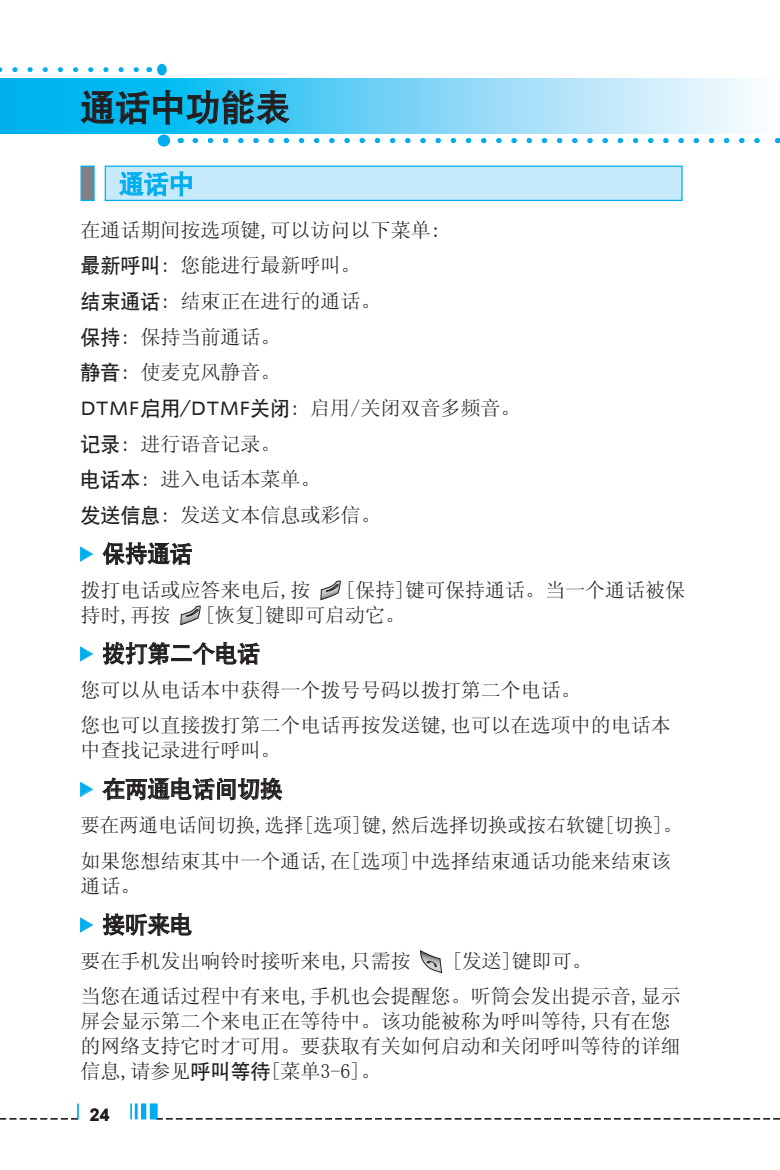
<style>
.page{position:relative;width:780px;height:1170px;background:#fff}
.page>*{position:absolute;margin:0;border:0;box-sizing:border-box;transform-origin:0 0}
.t1{font:35px "SIL Hei Med Jian";color:#231f20}
.t2{font:25px "SIL Hei Med Jian";color:#00aeef}
.t3{font:22.5px "SIL Hei Med Jian";color:#231f20}
.t4{font:20px/35.8px "Sim Sun";color:#231f20}
.t5{font:20px "SIL Hei Med Jian";color:#231f20}
.t6{font:700 17.5px "Arial";color:#231f20}
.s1{font-family:"SIL Hei Med Jian"}
.s2{font-family:"Sim Sun"}
</style>
<div class="page">
<svg style="left:0;top:78px;width:754px;height:55px;background:#7cd5f6"></svg>
<svg style="left:0;top:67px;width:139px;height:5px"></svg>
<div style="left:157px;top:64px;width:10px;height:11px;background:#00aeef;border-radius:50%"></div>
<div style="left:158px;top:135px;width:12px;height:11px;background:#00aeef;border-radius:50%"></div>
<svg style="left:195px;top:138px;width:565px;height:5px"></svg>
<svg style="left:157px;top:1118px;width:623px;height:1px"></svg>
<svg style="left:0;top:1103px;width:79px;height:16px"></svg>
<svg style="left:130px;top:1103px;width:7px;height:16px"></svg>
<div style="left:141px;top:1103px;width:5px;height:16px;background:#00aeef"></div>
<div style="left:150px;top:1103px;width:7px;height:16px;background:#00aeef"></div>
<div style="left:81px;top:166px;width:13px;height:34px;background:#808285"></div>
<div style="left:80px;top:165px;width:15px;height:36px;border:1px solid #00aeef"></div>
<div style="left:105px;top:166px;width:577px;height:34px;background:#c6eafa"></div>
<svg style="left:119px;top:171px;width:73px;height:26px"></svg>
<div style="left:105px;top:165px;width:577px;height:36px;border:1px solid #00aeef"></div>
<svg style="left:103px;top:542px;width:89px;height:22px"></svg>
<svg style="left:320px;top:580px;width:21px;height:20px"></svg>
<svg style="left:180px;top:605px;width:21px;height:20px"></svg>
<svg style="left:103px;top:642px;width:156px;height:23px"></svg>
<svg style="left:102px;top:777px;width:180px;height:23px"></svg>
<svg style="left:103px;top:913px;width:88px;height:23px"></svg>
<svg style="left:420px;top:950px;width:22px;height:24px"></svg>
<svg style="left:80px;top:89px;width:210px;height:37px;background:#1699c0"></svg>
<svg style="left:80px;top:546px;width:13px;height:16px"></svg>
<svg style="left:80px;top:646px;width:13px;height:16px"></svg>
<svg style="left:80px;top:782px;width:13px;height:15px"></svg>
<svg style="left:80px;top:917px;width:13px;height:16px"></svg>
<h1 class="t1" style="left:80px;top:84px;width:211px">通话中功能表</h1>
<p class="t2" style="left:119px;top:167px;width:77px">通话中</p>
<p class="t4" style="left:80px;top:212px;width:361px">在通话期间按选项键,可以访问以下菜单:<span class="s1">最新呼叫</span>: 您能进行最新呼叫。<br><span class="s1">结束通话</span>: 结束正在进行的通话。<br><span class="s1">保持</span>: 保持当前通话。<br><span class="s1">静音</span>: 使麦克风静音。</p>
<p class="t5" style="left:80px;top:395px;width:441px">DTMF启用/DTMF关闭<span class="s2">: 启用/关闭双音多频音。</span></p>
<p class="t4" style="left:80px;top:425px;width:301px"><span class="s1">记录</span>: 进行语音记录。<br><span class="s1">电话本</span>: 进入电话本菜单。<br><span class="s1">发送信息</span>: 发送文本信息或彩信。</p>
<p class="t3" style="left:102px;top:538px;width:92px">保持通话</p>
<p class="t4" style="left:80px;top:571px;width:231px">拨打电话或应答来电后,按</p>
<p class="t4" style="left:345px;top:571px;width:341px">[保持]键可保持通话。当一个通话被保</p>
<p class="t4" style="left:80px;top:596px;width:91px">持时,再按</p>
<p class="t4" style="left:205px;top:596px;width:201px">[恢复]键即可启动它。</p>
<p class="t3" style="left:102px;top:638px;width:159px">拨打第二个电话</p>
<p class="t4" style="left:80px;top:671px;width:592px">您可以从电话本中获得一个拨号号码以拨打第二个电话。<br>您也可以直接拨打第二个电话再按发送键,也可以在选项中的电话本</p>
<p class="t4" style="left:80px;top:732px;width:201px">中查找记录进行呼叫。</p>
<p class="t3" style="left:102px;top:774px;width:181px">在两通电话间切换</p>
<p class="t4" style="left:80px;top:807px;width:603px">要在两通电话间切换,选择[选项]键,然后选择切换或按右软键[切换]。如果您想结束其中一个通话,在[选项]中选择结束通话功能来结束该</p>
<p class="t4" style="left:80px;top:867px;width:61px">通话。</p>
<p class="t3" style="left:102px;top:909px;width:91px">接听来电</p>
<p class="t4" style="left:80px;top:942px;width:331px">要在手机发出响铃时接听来电,只需按</p>
<p class="t4" style="left:80px;top:942px;width:602px;text-indent:371px">[发送]键即可。<br>当您在通话过程中有来电,手机也会提醒您。听筒会发出提示音,显示</p>
<p class="t4" style="left:80px;top:1008px;width:602px;line-height:25px">屏会显示第二个来电正在等待中。该功能被称为呼叫等待,只有在您的网络支持它时才可用。要获取有关如何启动和关闭呼叫等待的详细信息,请参见<span class="s1">呼叫等待</span>[菜单3-6]。</p>
<p class="t6" style="left:90px;top:1102px;width:21px">24</p>
</div>
